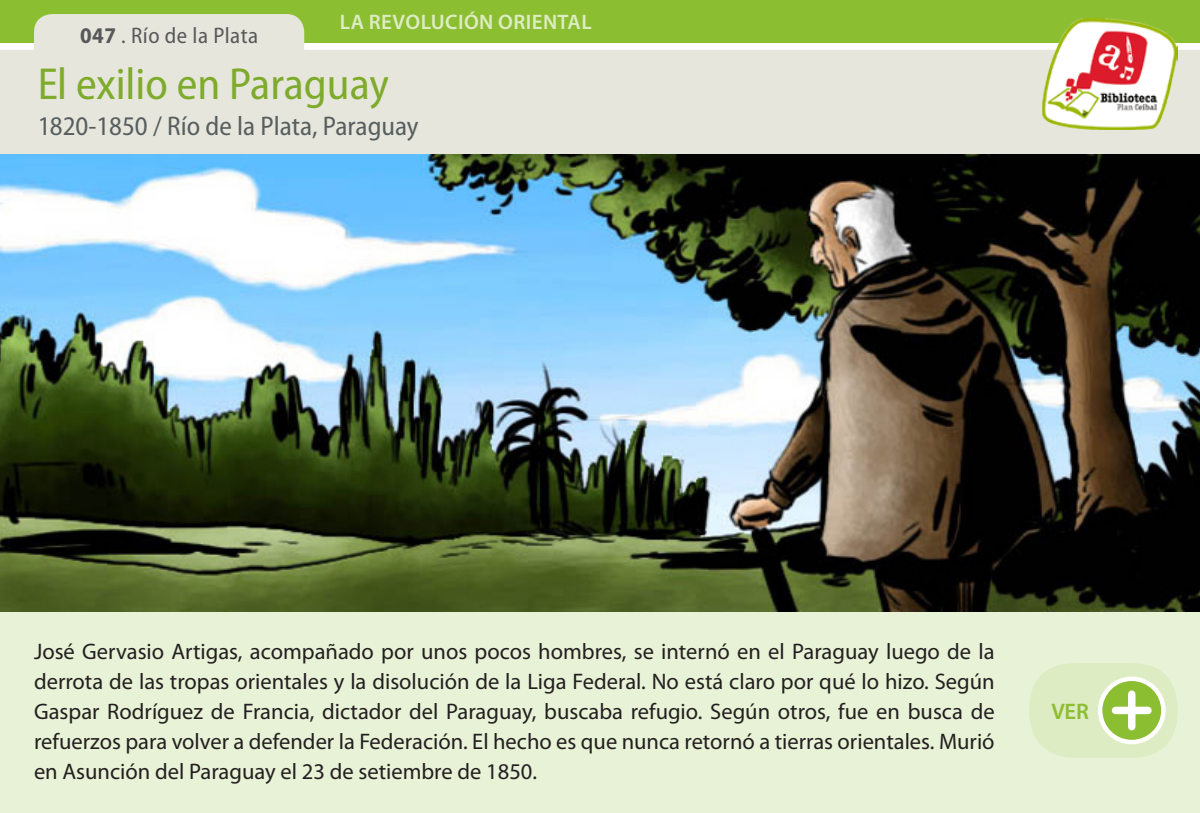
<style>
.page{position:relative;width:1200px;height:813px;background:#fff}
.page>*{position:absolute;margin:0;border:0;box-sizing:border-box;transform-origin:0 0}
.t1{font:semi-condensed 45px "Myriad Pro";color:#8cbe32}
.t2{font:semi-condensed 27px "Myriad Pro";color:#60696f}
.COPETE{font:22.5px/30px "Myriad Pro";color:#231f20;text-align:justify}
.ID_de_la_ficha{font:semi-condensed 22.5px "Myriad Pro";letter-spacing:.02em;color:#57585a}
.COPETE-2{font:600 22.5px "Myriad Pro";color:#8cbe32}
.t3{font:600 21px "Myriad Pro";letter-spacing:.02em;color:#ddecc2}
.s1{font-weight:700}
</style>
<div class="page">
<div style="left:0;top:0;width:1199px;height:43px;background:#8cbe32"></div>
<svg style="left:0;top:14px;width:1199px;height:141px;fill:#e6e6dc"></svg>
<div style="left:0;top:610px;width:1199px;height:202px;background:#e8f2d6"></div>
<img style="left:1040px;top:18px;width:137px;height:111px">
<div style="left:1028px;top:662px;width:149px;height:95px;background:#ddecc2;border-radius:47px"></div>
<svg style="left:1099px;top:678px;width:64px;height:63px;fill:#8cbe32"></svg>
<div style="left:1097px;top:676px;width:68px;height:68px;border:4px solid #fff;border-radius:50%"></div>
<div style="left:1127px;top:693px;width:8px;height:33px;background:#fff"></div>
<div style="left:1115px;top:706px;width:32px;height:7px;background:#fff"></div>
<img style="left:0;top:155px;width:1199px;height:455px">
<p class="t3" style="left:340px;top:9px;width:253px">LA REVOLUCIÓN ORIENTAL</p>
<p class="ID_de_la_ficha" style="left:80px;top:21px;width:179px"><span class="s1">047</span> . Río de la Plata</p>
<h1 class="t1" style="left:37px;top:56px;width:353px">El exilio en Paraguay</h1>
<p class="t2" style="left:37px;top:110px;width:383px">1820-1850 / Río de la Plata, Paraguay</p>
<p class="COPETE" style="left:34px;top:635px;width:961px">José Gervasio Artigas, acompañado por unos pocos hombres, se internó en el Paraguay luego de la derrota de las tropas orientales y la disolución de la Liga Federal. No está claro por qué lo hizo. Según Gaspar Rodríguez de Francia, dictador del Paraguay, buscaba refugio. Según otros, fue en busca de refuerzos para volver a defender la Federación. El hecho es que nunca retornó a tierras orientales. Murió en Asunción del Paraguay el 23 de setiembre de 1850.</p>
<p class="COPETE-2" style="left:1051px;top:696px;width:39px">VER</p>
</div>
